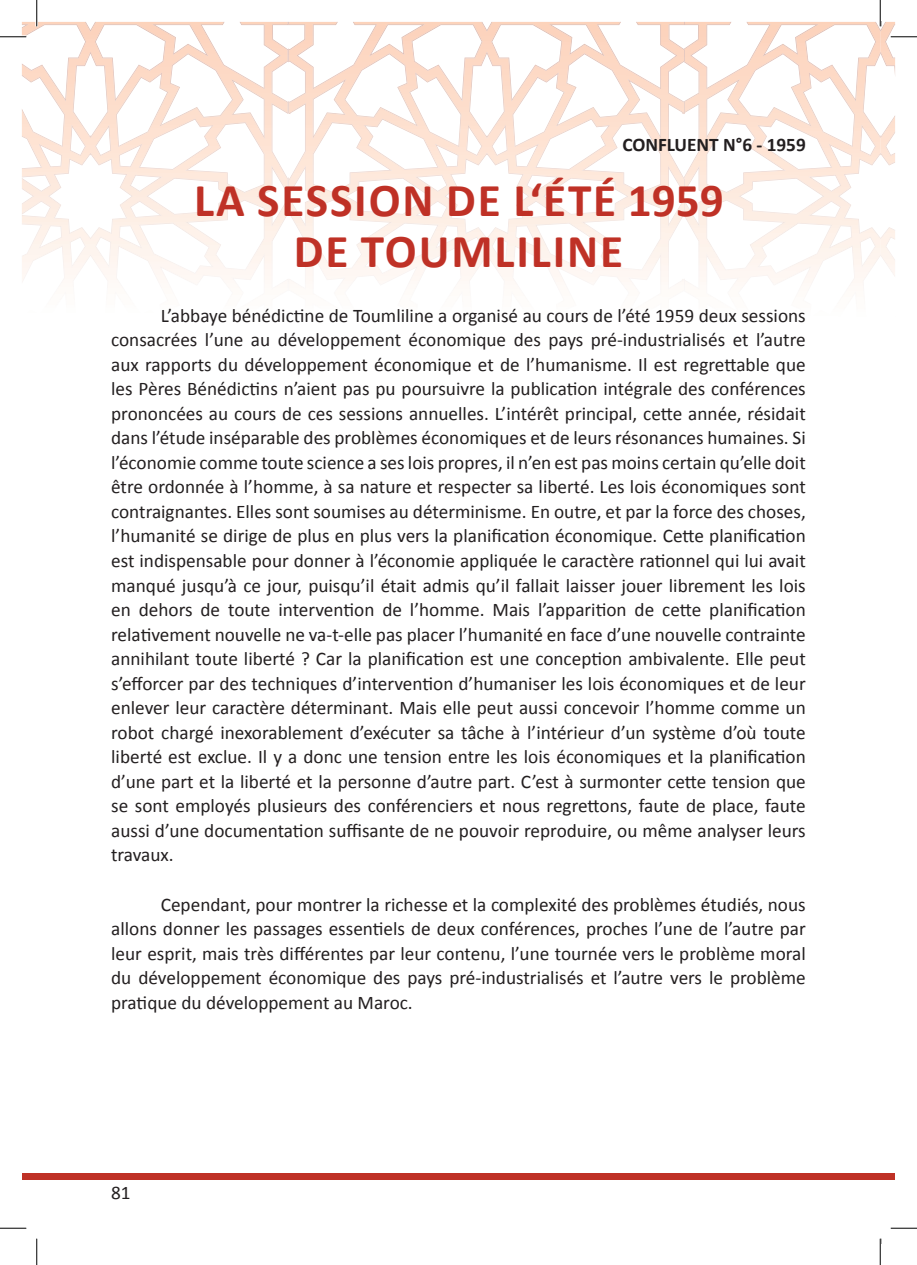
<style>
.page{position:relative;width:917px;height:1265px;background:#fff}
.page>*{position:absolute;margin:0;border:0;box-sizing:border-box;transform-origin:0 0}
.t1{font:700 47.25px/50.9px "Calibri";letter-spacing:.04em;color:#bf3126;text-align:center}
.t2{font:19.25px/24.5px "Calibri";color:#231f20;text-align:justify}
.t3{font:700 19.25px "Calibri";color:#231f20}
</style>
<div class="page">
<svg style="left:685px;top:22px;width:13px;height:261px"></svg>
<svg style="left:288px;top:22px;width:397px;height:262px"></svg>
<svg style="left:22px;top:22px;width:266px;height:260px"></svg>
<div style="left:22px;top:1173px;width:858px;height:6px;background:#bf3126"></div>
<div style="left:880px;top:1173px;width:15px;height:6px;background:#bf3126"></div>
<svg style="left:0;top:36px;width:26px;height:2px"></svg>
<svg style="left:0;top:1227px;width:26px;height:1px"></svg>
<svg style="left:891px;top:1227px;width:26px;height:1px"></svg>
<svg style="left:36px;top:0;width:2px;height:26px"></svg>
<svg style="left:36px;top:1238px;width:2px;height:26px"></svg>
<svg style="left:698px;top:0;width:219px;height:284px"></svg>
<svg style="left:879px;top:1238px;width:3px;height:26px"></svg>
<p class="t3" style="left:622px;top:132px;width:185px">CONFLUENT N°6 - 1959</p>
<h1 class="t1" style="left:194px;top:173px;width:531px">LA SESSION DE ‘L ÉTÉ 1959<br>DE TOUMLILINE</h1>
<p class="t2" style="left:111px;top:302px;width:696px;text-indent:50px">’Labbaye bénédictine de Toumliline a organisé au cours de ’l été 1959 deux sessions consacrées ’l une au développement économique des pays pré-industrialisés et ’l autre aux rapports du développement économique et de ’l humanisme Il. est regrettable que les Pères Bénédictins ’n aient pas pu poursuivre la publication intégrale des conférences prononcées au cours de ces sessions annuelles ’L. intérêt principal, cette année, résidait dans ’l étude inséparable des problèmes économiques et de leurs résonances humaines. Si ’l économie comme toute science a ses lois propres ’ni l, en est pas moins certain qu’elle doit être ordonnée ’là homme à, sa nature et respecter sa liberté. Les lois économiques sont contraignantes. Elles sont soumises au déterminisme. En outre, et par la force des choses, ’l humanité se dirige de plus en plus vers la planification économique. Cette planification est indispensable pour donner ’là économie appliquée le caractère rationnel qui lui avait manqué jusqu à’ ce jour, puisqu i l’ était admis qu i l’ fallait laisser jouer librement les lois en dehors de toute intervention de ’l homme. Mais ’l apparition de cette planification relativement nouvelle ne va -t- elle pas placer ’l humanité en face ’d une nouvelle contrainte annihilant toute liberté ? Car la planification est une conception ambivalente. Elle peut ’s efforcer par des techniques ’d intervention ’d humaniser les lois économiques et de leur enlever leur caractère déterminant. Mais elle peut aussi concevoir ’l homme comme un robot chargé inexorablement ’d exécuter sa tâche ’là intérieur ’d un système ’d où toute liberté est exclue ayIl. donc une tension entre les lois économiques et la planification ’d une part et la liberté et la personne ’d autre part ’C. est à surmonter cette tension que se sont employés plusieurs des conférenciers et nous regrettons, faute de place, faute aussi ’d une documentation suffisante de ne pouvoir reproduire, ou même analyser leurs travaux.</p>
<p class="t2" style="left:111px;top:890px;width:696px;text-indent:50px">Cependant, pour montrer la richesse et la complexité des problèmes étudiés, nous allons donner les passages essentiels de deux conférences, proches ’l une de ’l autre par leur esprit, mais très différentes par leur contenu ’l, une tournée vers le problème moral du développement économique des pays pré-industrialisés et ’l autre vers le problème pratique du développement au Maroc.</p>
<p class="t2" style="left:111px;top:1179px;width:21px">81</p>
</div>
